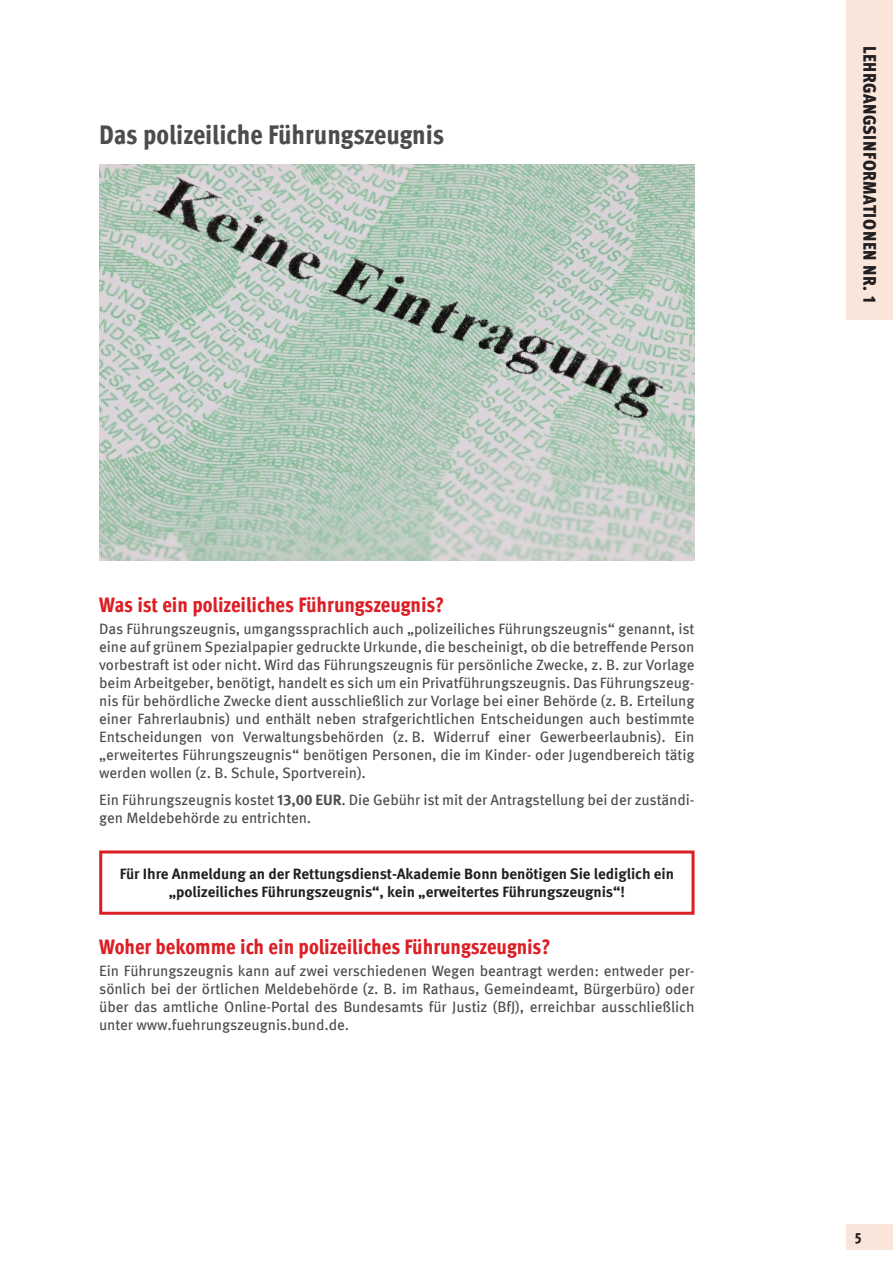
<style>
.page{position:relative;width:893px;height:1263px;background:#fff}
.page>*{position:absolute;margin:0;border:0;box-sizing:border-box;transform-origin:0 0}
.Überschrift__2{font:800 condensed 27px "Meta Pro";letter-spacing:-.005em;color:#4b4c4d}
.Überschrift__3{font:800 condensed 21px "Meta Pro";color:#dc1f25}
.t1{font:900 condensed 18px "Meta Pro";letter-spacing:.03em;color:#231f20}
.t2{font:15px/18px "Meta Pro";letter-spacing:-.005em;color:#4b4c4d;text-align:justify}
.t3{font:700 15px/18px "Meta Pro";letter-spacing:-.005em;color:#231f20;text-align:center}
.t4{font:800 condensed 15px "Meta Pro";color:#231f20}
.s1{font-weight:700}
</style>
<div class="page">
<div style="left:846px;top:0;width:47px;height:320px;background:#fae5db"></div>
<div style="left:846px;top:1225px;width:47px;height:25px;background:#fae5db"></div>
<img style="left:99px;top:165px;width:596px;height:396px">
<div style="left:99px;top:850px;width:595px;height:65px;border:3px solid #dc1f25"></div>
<p class="Überschrift__2" style="left:99px;top:114px;width:346px">Das polizeiliche Führungszeugnis</p>
<p class="Überschrift__3" style="left:99px;top:589px;width:347px">Was ist ein polizeiliches Führungszeugnis?</p>
<p class="t2" style="left:99px;top:619px;width:597px">Das Führungszeugnis, umgangssprachlich auch „polizeiliches Führungszeugnis“ genannt, ist eine auf grünem Spezialpapier gedruckte Urkunde, die bescheinigt, ob die betreffende Person vorbestraft ist oder nicht. Wird das Führungszeugnis für persönliche Zwecke, z. B. zur Vorlage beim Arbeitgeber, benötigt, handelt es sich um ein Privatführungszeugnis. Das Führungszeug&shy;nis für behördliche Zwecke dient ausschließlich zur Vorlage bei einer Behörde (z. B. Erteilung einer Fahrerlaubnis) und enthält neben strafgerichtlichen Entscheidungen auch bestimmte Entscheidungen von Verwaltungsbehörden (z. B. Widerruf einer Gewerbeerlaubnis). Ein „erweitertes Führungszeugnis“ benötigen Personen, die im Kinder- oder Jugendbereich tätig werden wollen (z. B. Schule, Sportverein).</p>
<p class="t2" style="left:99px;top:790px;width:597px">Ein Führungszeugnis kostet <span class="s1">13,00 EUR</span>. Die Gebühr ist mit der Antragstellung bei der zuständi&shy;gen Meldebehörde zu entrichten.</p>
<p class="t3" style="left:120px;top:864px;width:556px">Für Ihre Anmeldung an der Rettungsdienst-Akademie Bonn benötigen Sie lediglich ein „polizeiliches Führungszeugnis“, kein „erweitertes Führungszeugnis“!</p>
<p class="Überschrift__3" style="left:99px;top:931px;width:453px">Woher bekomme ich ein polizeiliches Führungszeugnis?</p>
<p class="t2" style="left:99px;top:961px;width:597px">Ein Führungszeugnis kann auf zwei verschiedenen Wegen beantragt werden: entweder per&shy;sönlich bei der örtlichen Meldebehörde (z. B. im Rathaus, Gemeindeamt, Bürgerbüro) oder über das amtliche Online-Portal des Bundesamts für Justiz (BfJ), erreichbar ausschließlich unter www.fuehrungszeugnis.bund.de.</p>
<p class="t1" style="left:884px;top:46px;width:259px;rotate:90deg">LEHRGANGSINFORMATIONEN NR. 1</p>
<p class="t4" style="left:855px;top:1226px;width:9px">5</p>
</div>
